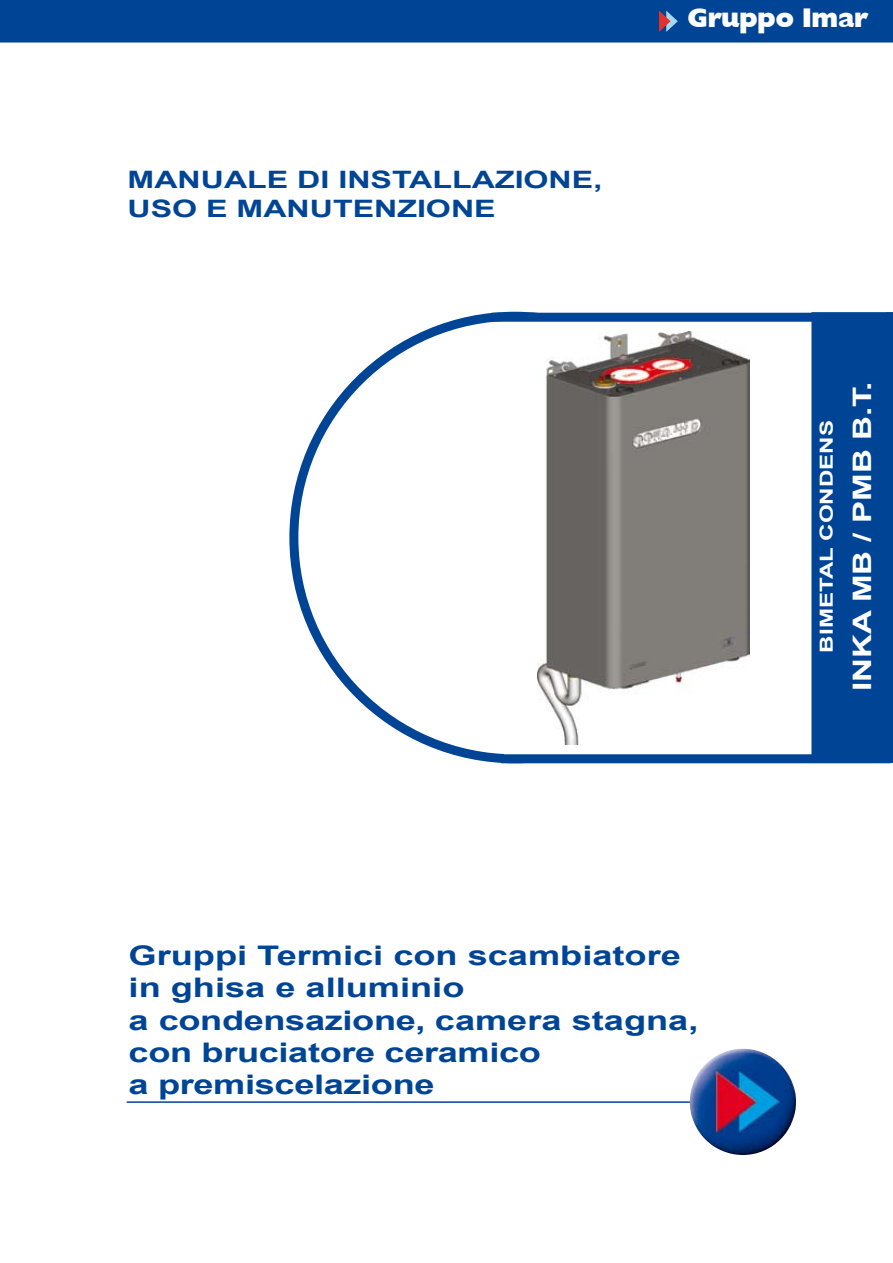
<style>
.page{position:relative;width:893px;height:1263px;background:#fff}
.page>*{position:absolute;margin:0;border:0;box-sizing:border-box;transform-origin:0 0}
.t1{font:700 27px/32.4px "Arial";color:#004595;scale:1.34 1}
.t2{font:27px "Garrison Extra Bold Sans BOLD";letter-spacing:-.03em;color:#fff}
.t3{font:700 25.5px "Arial";color:#fff;scale:1.3 1}
.t4{font:700 24px/28.8px "Arial";color:#004595;scale:1.34 1}
.t5{font:700 18px "Arial";color:#fff;scale:1.34 1}
</style>
<div class="page">
<div style="left:491px;top:313px;width:402px;height:9px;background:#004595"></div>
<div style="left:501px;top:754px;width:390px;height:9px;background:#004595"></div>
<div style="left:811px;top:312px;width:82px;height:451px;background:#004595"></div>
<div style="left:1px;top:1px;width:891px;height:41px;background:#004595"></div>
<div style="left:0;top:0;width:893px;height:43px;border:2px solid #004595"></div>
<svg style="left:659px;top:10px;width:19px;height:22px"></svg>
<hr style="left:127px;top:1101px;width:564px;height:2px;background:#004595">
<img style="left:690px;top:1049px;width:106px;height:106px;border-radius:50%">
<img style="left:537px;top:332px;width:213px;height:412px">
<p class="t4" style="left:128px;top:166px;width:356px">Manuale di installazione, uso e manutenzione</p>
<p class="t2" style="left:687px;top:2px;width:183px">Gruppo Imar</p>
<p class="t5" style="left:815px;top:652px;width:173px;rotate:-90deg">BIMETAL CONDENS</p>
<p class="t3" style="left:845px;top:691px;width:240px;rotate:-90deg">INKA mb / PMB b.t.</p>
<p class="t1" style="left:129px;top:940px;width:427px">Gruppi Termici con scambiatore in ghisa e alluminio<br>a condensazione, camera stagna, con bruciatore ceramico<br>a premiscelazione</p>
</div>
